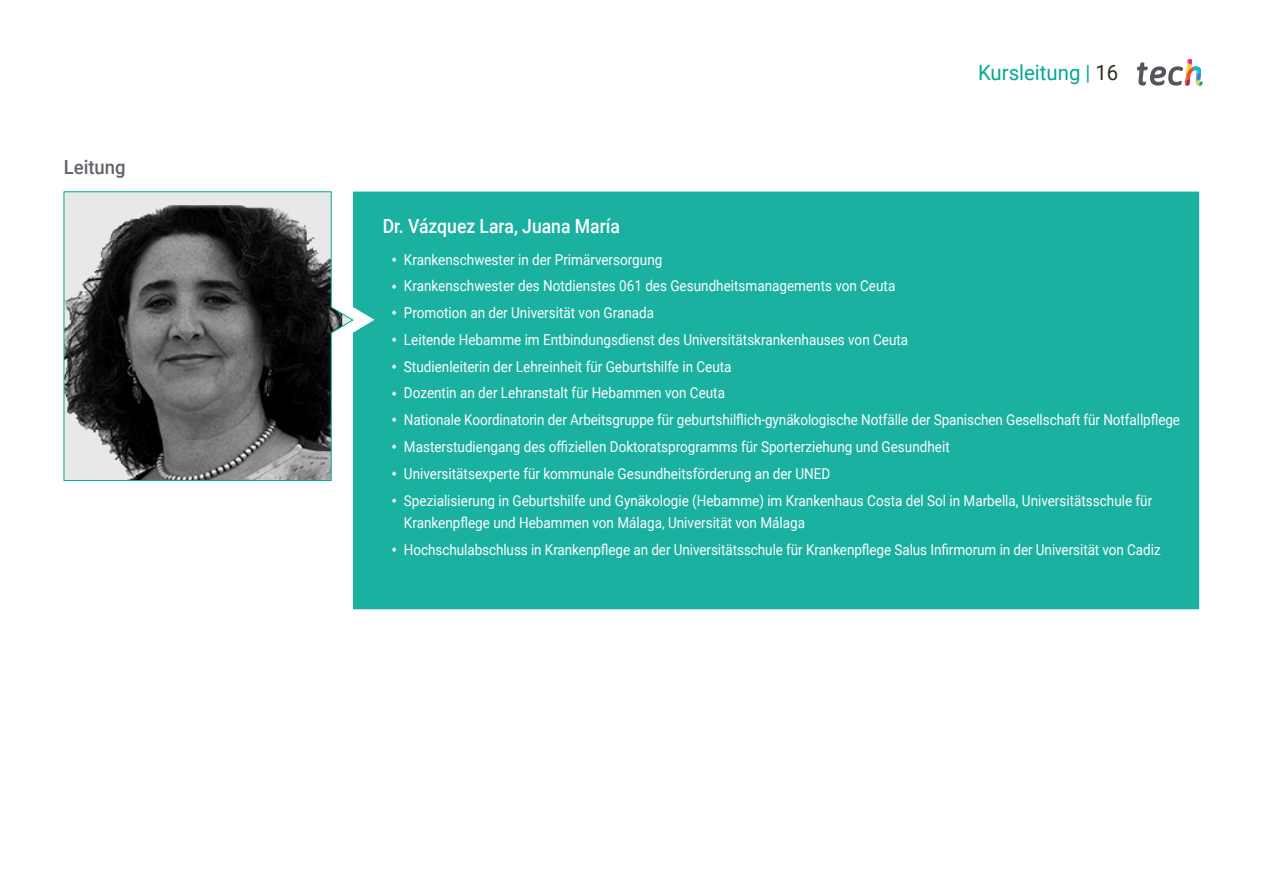
<style>
.page{position:relative;width:1263px;height:893px;background:#fff}
.page>*{position:absolute;margin:0;border:0;box-sizing:border-box;transform-origin:0 0}
.t1{font:21px "Roboto";color:#00a996}
.t2{font:500 19.5px "Roboto";color:#fff;scale:.9 1}
.t3{font:500 19.5px "Roboto";color:#61646a;scale:.95 1}
.t4{font:15px/26.7px "Roboto";color:#fff;scale:.9 1}
.s1{color:#312e20}
</style>
<div class="page">
<div style="left:353px;top:192px;width:846px;height:417px;background:#1ab1a0"></div>
<svg style="left:64px;top:191px;width:289px;height:290px;background:#676969"></svg>
<svg style="left:1137px;top:59px;width:65px;height:27px"></svg>
<svg style="left:392px;top:257px;width:5px;height:5px"></svg>
<svg style="left:392px;top:284px;width:5px;height:5px"></svg>
<svg style="left:392px;top:311px;width:5px;height:5px"></svg>
<svg style="left:392px;top:337px;width:5px;height:5px"></svg>
<svg style="left:392px;top:364px;width:5px;height:5px"></svg>
<svg style="left:392px;top:391px;width:5px;height:5px"></svg>
<svg style="left:392px;top:418px;width:5px;height:5px"></svg>
<svg style="left:392px;top:444px;width:5px;height:5px"></svg>
<svg style="left:392px;top:471px;width:5px;height:5px"></svg>
<svg style="left:392px;top:498px;width:5px;height:5px"></svg>
<svg style="left:392px;top:547px;width:5px;height:5px"></svg>
<h2 class="t3" style="left:64px;top:154px;width:67px">Leitung</h2>
<h1 class="t1" style="left:978px;top:57px;width:142px">Kursleitung | <span class="s1">16</span></h1>
<h2 class="t2" style="left:383px;top:212px;width:265px">Dr. Vázquez Lara, Juana María</h2>
<p class="t4" style="left:404px;top:245px;width:864px">Krankenschwester in der Primärversorgung<br>Krankenschwester des Notdienstes 061 des Gesundheitsmanagements von Ceuta<br>Promotion an der Universität von Granada<br>Leitende Hebamme im Entbindungsdienst des Universitätskrankenhauses von Ceuta<br>Studienleiterin der Lehreinheit für Geburtshilfe in Ceuta<br>Dozentin an der Lehranstalt für Hebammen von Ceuta<br>Nationale Koordinatorin der Arbeitsgruppe für geburtshilflich-gynäkologische Notfälle der Spanischen Gesellschaft für Notfallpflege Masterstudiengang des offiziellen Doktoratsprogramms für Sporterziehung und Gesundheit<br>Universitätsexperte für kommunale Gesundheitsförderung an der UNED<br>Spezialisierung in Geburtshilfe und Gynäkologie (Hebamme) im Krankenhaus Costa del Sol in Marbella, Universitätsschule für</p>
<p class="t4" style="left:404px;top:509px;width:842px">Krankenpflege und Hebammen von Málaga, Universität von Málaga<br>Hochschulabschluss in Krankenpflege an der Universitätsschule für Krankenpflege Salus Infirmorum in der Universität von Cadiz</p>
</div>
